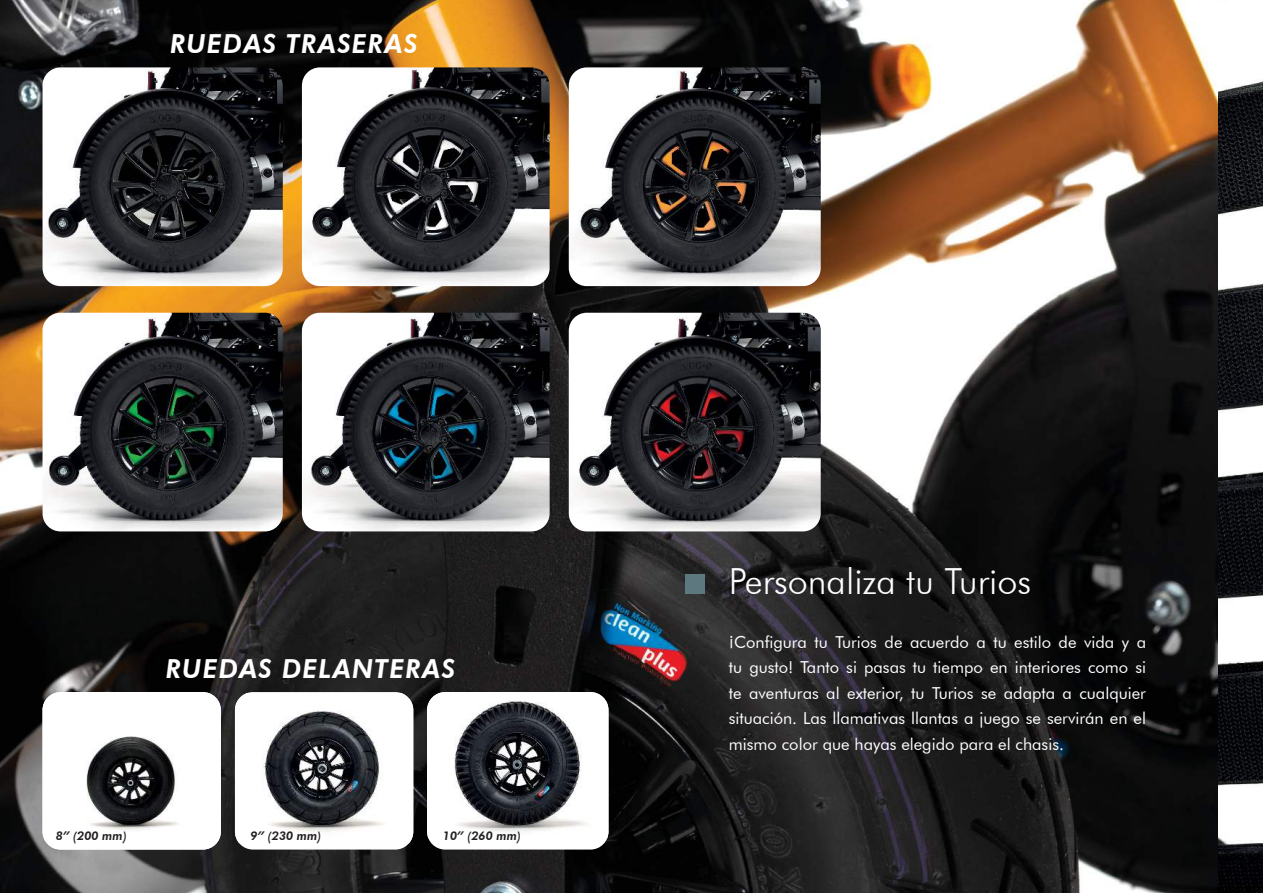
<style>
.page{position:relative;width:1263px;height:893px;background:#fff}
.page>*{position:absolute;margin:0;border:0;box-sizing:border-box;transform-origin:0 0}
.t1{font:300 36px "Futura BT";color:#fff}
.t2{font:italic 800 26.25px "Futura BT";letter-spacing:.04em;color:#fff}
.t3{font:16.5px/25.5px "Futura BT";color:#fff;text-align:justify}
.t4{font:italic 800 12px "Futura BT";color:#221f1f}
</style>
<div class="page">
<img style="left:0;top:0;width:1218px;height:893px">
<img style="left:1218px;top:80px;width:45px;height:813px">
<img style="left:43px;top:67px;width:240px;height:219px">
<img style="left:302px;top:67px;width:248px;height:219px">
<img style="left:569px;top:67px;width:252px;height:219px">
<img style="left:43px;top:313px;width:240px;height:218px">
<img style="left:302px;top:313px;width:248px;height:218px">
<img style="left:569px;top:313px;width:252px;height:218px">
<div style="left:686px;top:574px;width:19px;height:20px;background:#5d787e"></div>
<div style="left:235px;top:692px;width:178px;height:157px;background:#fff;border-radius:18px"></div>
<img style="left:235px;top:693px;width:178px;height:150px">
<div style="left:427px;top:692px;width:181px;height:157px;background:#fff;border-radius:18px"></div>
<img style="left:427px;top:692px;width:181px;height:146px">
<img style="left:43px;top:692px;width:178px;height:157px">
<h2 class="t2" style="left:170px;top:33px;width:249px">RUEDAS TRASERAS</h2>
<h2 class="t2" style="left:166px;top:658px;width:291px">RUEDAS DELANTERAS</h2>
<p class="t4" style="left:56px;top:831px;width:72px">8” (200 mm)</p>
<p class="t4" style="left:251px;top:831px;width:72px">9” (230 mm)</p>
<p class="t4" style="left:443px;top:831px;width:79px">10” (260 mm)</p>
<h1 class="t1" style="left:729px;top:567px;width:304px">Personaliza tu Turios</h1>
<p class="t3" style="left:729px;top:629px;width:419px">¡Con昀椀gura tu Turios de acuerdo a tu estilo de vida y a tu gusto! Tanto si pasas tu tiempo en interiores como si te aventuras al exterior, tu Turios se adapta a cualquier situación. Las llamativas llantas a juego se servirán en el mismo color que hayas elegido para el chasis.</p>
</div>
